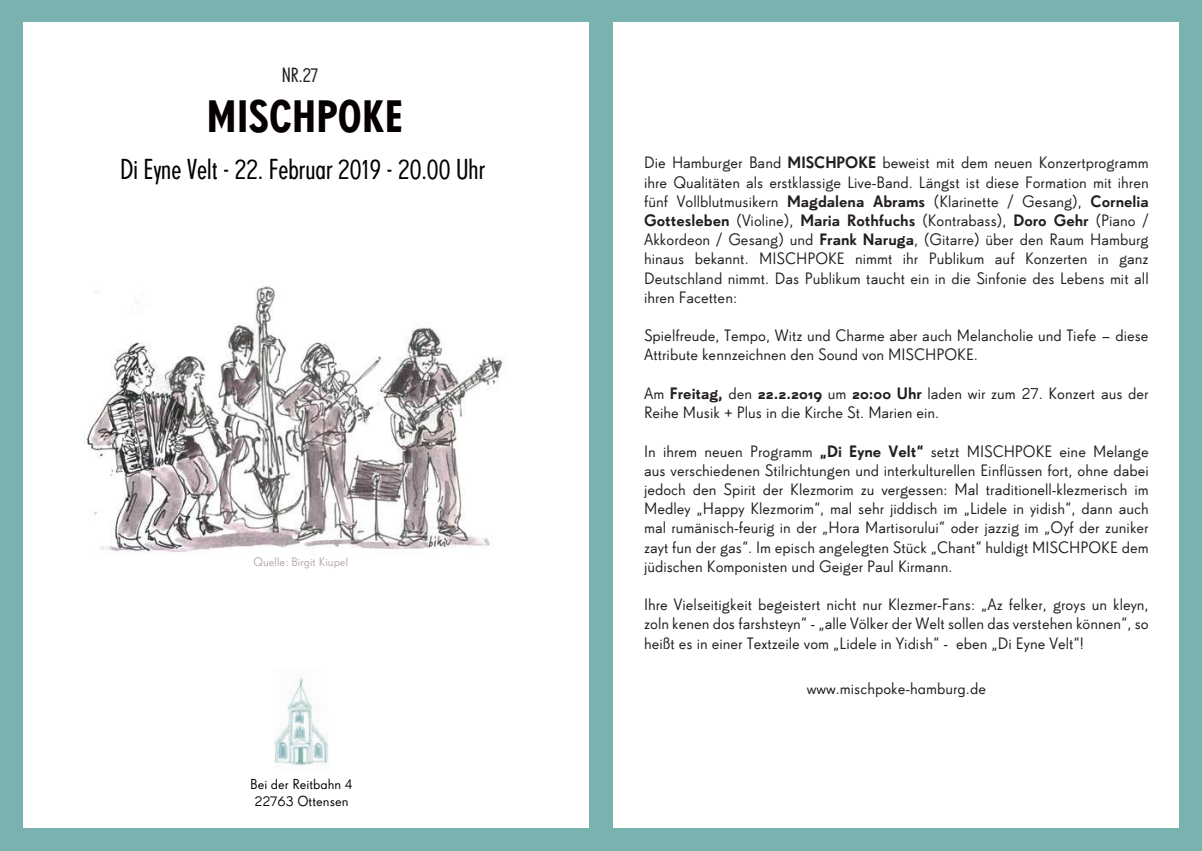
<style>
.page{position:relative;width:1202px;height:851px;background:#fff}
.page>*{position:absolute;margin:0;border:0;box-sizing:border-box;transform-origin:0 0}
.t1{font:44px "Super Grotesk C Cd Med LF";letter-spacing:.025em;color:#060000}
.t2{font:28px "Super Grotesk C Cd Rg LF";color:#060000}
.t3{font:20px "Super Grotesk C Cd Rg LF";color:#241f1f}
.t4{font:16px/19.2px "Super Grotesk B Rg LF";color:#241f1f;text-align:justify}
.t5{font:500 16px "Super Grotesk B";color:#241f1f}
.t6{font:16px "Super Grotesk A Rg LF";color:#241f1f}
.t7{font:14px/16.8px "Super Grotesk A Rg LF";color:#060000}
.t8{font:12px "Super Grotesk A Rg LF";color:#b6a7ac}
.s1{font-family:"Super Grotesk B";font-weight:500}
.s2{font-family:"Super Grotesk B Rg LF";font-weight:400}
</style>
<div class="page">
<div style="left:0;top:0;width:1202px;height:850px;background:#79b2ae"></div>
<div style="left:23px;top:23px;width:565px;height:805px;background:#fff"></div>
<div style="left:613px;top:23px;width:566px;height:805px;background:#fff"></div>
<img style="left:287px;top:677px;width:26px;height:42px">
<img style="left:274px;top:719px;width:54px;height:47px">
<img style="left:86px;top:286px;width:417px;height:268px">
<p class="t3" style="left:282px;top:66px;width:38px">NR.27</p>
<h1 class="t1" style="left:207px;top:97px;width:197px">MISCHPOKE</h1>
<h2 class="t2" style="left:120px;top:156px;width:367px">Di Eyne Velt - 22. Februar 2019 - 20.00 Uhr</h2>
<p class="t4" style="left:644px;top:153px;width:506px">Die Hamburger Band <span class="s1">MISCHPOKE</span> beweist mit dem neuen Konzertprogramm ihre Qualitäten als erstklassige Live-Band. Längst ist diese Formation mit ihren fünf Vollblutmusikern <span class="s1">Magdalena Abrams</span> (Klarinette / Gesang), <span class="s1">Cornelia</span></p>
<p class="t5" style="left:644px;top:211px;width:506px">Gottesleben <span class="s2">(Violine),</span> Maria Rothfuchs <span class="s2">(Kontrabass),</span> Doro Gehr <span class="s2">(Piano /</span></p>
<p class="t4" style="left:644px;top:230px;width:506px">Akkordeon / Gesang) und <span class="s1">Frank Naruga</span>, (Gitarre) über den Raum Hamburg hinaus bekannt. MISCHPOKE nimmt ihr Publikum auf Konzerten in ganz Deutschland nimmt. Das Publikum taucht ein in die Sinfonie des Lebens mit all ihren Facetten:</p>
<p class="t4" style="left:644px;top:326px;width:506px">Spielfreude, Tempo, Witz und Charme aber auch Melancholie und Tiefe – diese<br>Attribute kennzeichnen den Sound von MISCHPOKE.</p>
<p class="t4" style="left:644px;top:383px;width:506px">Am <span class="s1">Freitag,</span> den <span class="s1">22.2.2019</span> um <span class="s1">20:00 Uhr</span> laden wir zum 27. Konzert aus der<br>Reihe Musik + Plus in die Kirche St. Marien ein.</p>
<p class="t4" style="left:644px;top:441px;width:506px">In ihrem neuen Programm <span class="s1">„Di Eyne Velt“</span> setzt MISCHPOKE eine Melange aus verschiedenen Stilrichtungen und interkulturellen Einflüssen fort, ohne dabei jedoch den Spirit der Klezmorim zu vergessen: Mal traditionell-klezmerisch im Medley „Happy Klezmorim“, mal sehr jiddisch im „Lidele in yidish“, dann auch mal rumänisch-feurig in der „Hora Martisorului“ oder jazzig im „Oyf der zuniker zayt fun der gas“. Im episch angelegten Stück „Chant“ huldigt MISCHPOKE dem jüdischen Komponisten und Geiger Paul Kirmann.</p>
<p class="t4" style="left:644px;top:595px;width:506px">Ihre Vielseitigkeit begeistert nicht nur Klezmer-Fans: „Az felker, groys un kleyn, zoln kenen dos farshsteyn“ - „alle Völker der Welt sollen das verstehen können“, so heißt es in einer Textzeile vom „Lidele in Yidish“ - eben „Di Eyne Velt“!</p>
<p class="t6" style="left:807px;top:679px;width:181px">www.mischpoke-hamburg.de</p>
<p class="t8" style="left:253px;top:555px;width:96px">Quelle: Birgit Kiupel</p>
<p class="t7" style="left:250px;top:775px;width:104px">Bei der Reitbahn 4<br>22763 Ottensen</p>
</div>
